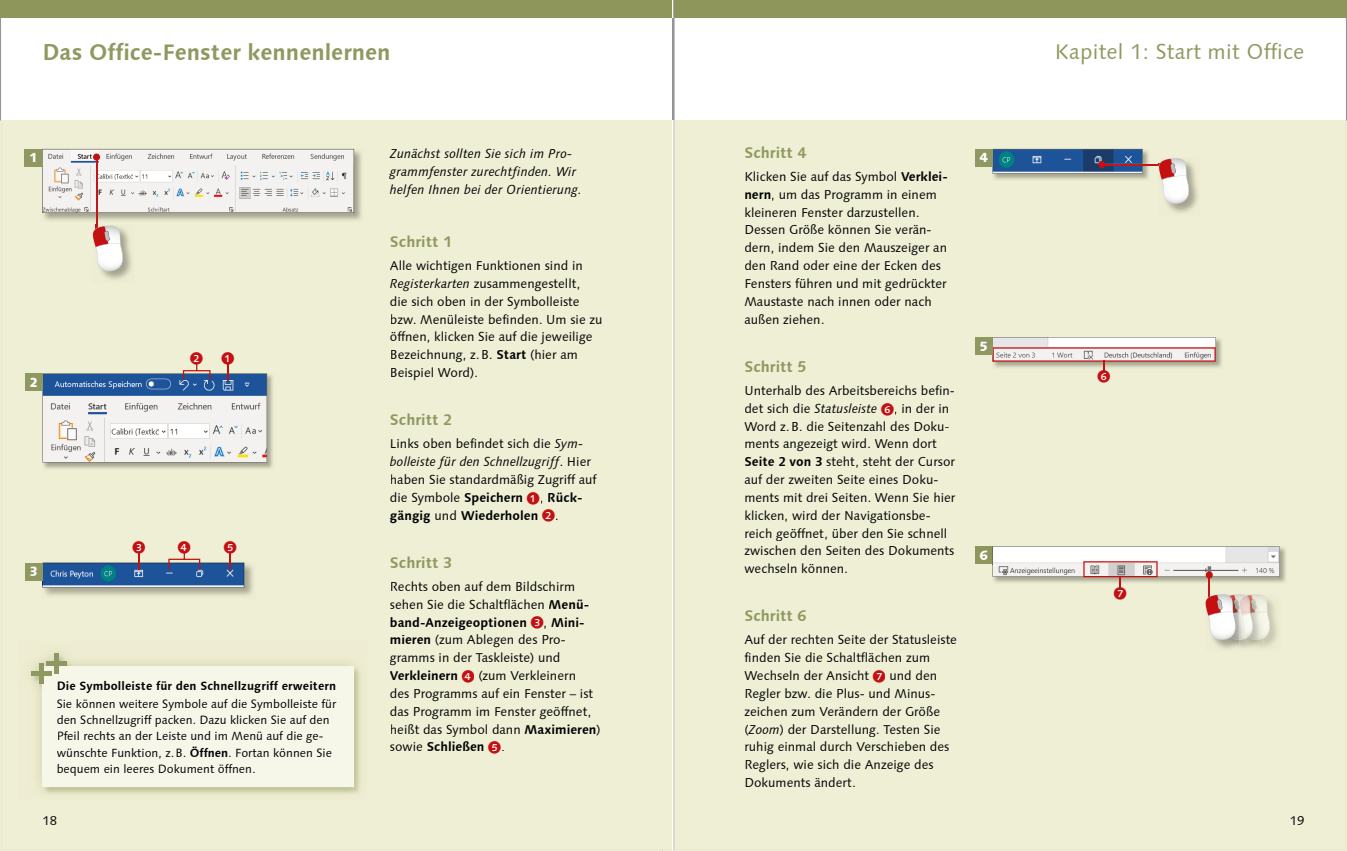
<style>
.page{position:relative;width:1347px;height:851px;background:#fff}
.page>*{position:absolute;margin:0;border:0;box-sizing:border-box;transform-origin:0 0}
.t1{font:700 22.5px "Syntax Next LT Pro";color:#8f9860}
.t2{font:21.25px "Syntax Next LT Pro";letter-spacing:.01em;color:#8f9860}
.t3{font:700 15.25px "Syntax Next LT Pro";color:#8f9860}
.t4{font:800 13.12px "Syntax Next LT Pro";color:#fff}
.t5{font:12.75px/17.8px "Syntax Next LT Pro";color:#010203}
.t6{font:italic 12.75px/17.8px "Syntax Next LT Pro";letter-spacing:.005em;color:#010203}
.t7{font:12.75px "Galileo Press Callout";color:#c51011}
.t8{font:12.5px "Syntax Next LT Pro";color:#010203}
.t9{font:11.88px/16.2px "Syntax Next LT Pro";color:#010203}
.t10{font:700 11.88px "Syntax Next LT Pro";letter-spacing:.01em;color:#010203}
.s1{font-weight:700}
.s2{font-style:italic}
.s3{font-family:"Galileo Press Callout";color:#c51011}
</style>
<div class="page">
<svg style="left:0;top:120px;width:663px;height:730px;background:#e8ead4"></svg>
<div style="left:663px;top:120px;width:9px;height:730px;background:#eeefd4"></div>
<hr style="left:672px;top:18px;width:1px;height:102px;background:#939598">
<div style="left:673px;top:120px;width:673px;height:730px;background:#eeefd4"></div>
<div style="left:0;top:0;width:1346px;height:18px;background:#8e965b"></div>
<h1 class="t1" style="left:43px;top:38px;width:349px">Das Office-Fenster kennenlernen</h1>
<p class="t4" style="left:29px;top:149px;width:10px">1</p>
<p class="t4" style="left:29px;top:374px;width:10px">2</p>
<p class="t7" style="left:190px;top:351px;width:14px">b</p>
<p class="t7" style="left:221px;top:351px;width:14px">a</p>
<p class="t4" style="left:29px;top:563px;width:10px">3</p>
<p class="t7" style="left:132px;top:540px;width:14px">3</p>
<p class="t7" style="left:178px;top:540px;width:14px">4</p>
<p class="t7" style="left:224px;top:540px;width:14px">5</p>
<p class="t10" style="left:57px;top:678px;width:281px">Die Symbolleiste für den Schnellzugriff erweitern</p>
<p class="t9" style="left:57px;top:695px;width:281px">Sie können weitere Symbole auf die Symbolleiste für den Schnellzugriff packen. Dazu klicken Sie auf den Pfeil rechts an der Leiste und im Menü auf die ge&shy;wünschte Funktion, z.B. <span class="s1">Öffnen</span>. Fortan können Sie bequem ein leeres Dokument öffnen.</p>
<p class="t6" style="left:390px;top:144px;width:194px">Zunächst sollten Sie sich im Pro&shy;grammfenster zurechtfinden. Wir helfen Ihnen bei der Orientierung.</p>
<p class="t3" style="left:390px;top:232px;width:64px">Schritt 1</p>
<p class="t5" style="left:390px;top:257px;width:214px">Alle wichtigen Funktionen sind in<br><span class="s2">Registerkarten</span> zusammengestellt,<br>die sich oben in der Symbolleiste bzw. Menüleiste befinden. Um sie zu öffnen, klicken Sie auf die jeweilige<br>Bezeichnung, z.B. <span class="s1">Start</span> (hier am<br>Beispiel Word).</p>
<p class="t3" style="left:390px;top:410px;width:64px">Schritt 2</p>
<p class="t5" style="left:390px;top:435px;width:208px">Links oben befindet sich die <span class="s2">Sym&shy;bolleiste für den Schnellzugriff</span>. Hier haben Sie standardmäßig Zugriff auf die Symbole <span class="s1">Speichern</span> <span class="s3">1</span>, <span class="s1">Rück&shy;gängig</span> und <span class="s1">Wiederholen</span> <span class="s3">2</span>.</p>
<p class="t3" style="left:390px;top:553px;width:64px">Schritt 3</p>
<p class="t5" style="left:390px;top:577px;width:212px">Rechts oben auf dem Bildschirm sehen Sie die Schaltflächen <span class="s1">Menü&shy;band-Anzeigeoptionen</span> <span class="s3">3</span>, <span class="s1">Mini&shy;mieren</span> (zum Ablegen des Pro&shy;gramms in der Taskleiste) und<br><span class="s1">Verkleinern</span> <span class="s3">4</span> (zum Verkleinern<br>des Programms auf ein Fenster – ist das Programm im Fenster geöffnet, heißt das Symbol dann <span class="s1">Maximieren</span>) sowie <span class="s1">Schließen</span> <span class="s3">5</span>.</p>
<p class="t8" style="left:43px;top:812px;width:16px">18</p>
<p class="t3" style="left:744px;top:143px;width:64px">Schritt 4</p>
<p class="t5" style="left:744px;top:168px;width:205px">Klicken Sie auf das Symbol <span class="s1">Verklei&shy;nern</span>, um das Programm in einem kleineren Fenster darzustellen.<br>Dessen Größe können Sie verän&shy;dern, indem Sie den Mauszeiger an den Rand oder eine der Ecken des<br>Fensters führen und mit gedrückter<br>Maustaste nach innen oder nach außen ziehen.</p>
<p class="t3" style="left:744px;top:357px;width:64px">Schritt 5</p>
<p class="t5" style="left:744px;top:381px;width:212px">Unterhalb des Arbeitsbereichs befin&shy;det sich die <span class="s2">Statusleiste</span> <span class="s3">6</span>, in der in Word z.B. die Seitenzahl des Doku&shy;ments angezeigt wird. Wenn dort <span class="s1">Seite 2 von 3</span> steht, steht der Cursor auf der zweiten Seite eines Doku&shy;ments mit drei Seiten. Wenn Sie hier klicken, wird der Navigationsbe&shy;reich geöffnet, über den Sie schnell zwischen den Seiten des Dokuments wechseln können.</p>
<p class="t3" style="left:744px;top:606px;width:64px">Schritt 6</p>
<p class="t5" style="left:744px;top:631px;width:214px">Auf der rechten Seite der Statusleiste finden Sie die Schaltflächen zum<br>Wechseln der Ansicht <span class="s3">7</span> und den<br>Regler bzw. die Plus- und Minus&shy;zeichen zum Verändern der Größe (<span class="s2">Zoom</span>) der Darstellung. Testen Sie ruhig einmal durch Verschieben des<br>Reglers, wie sich die Anzeige des<br>Dokuments ändert.</p>
<p class="t4" style="left:979px;top:149px;width:10px">4</p>
<p class="t4" style="left:979px;top:337px;width:10px">5</p>
<p class="t4" style="left:979px;top:547px;width:10px">6</p>
<h2 class="t2" style="left:1055px;top:38px;width:251px">Kapitel 1: Start mit Office</h2>
<p class="t7" style="left:1097px;top:370px;width:14px">6</p>
<p class="t7" style="left:1113px;top:586px;width:14px">7</p>
<p class="t8" style="left:1289px;top:812px;width:16px">19</p>
</div>
